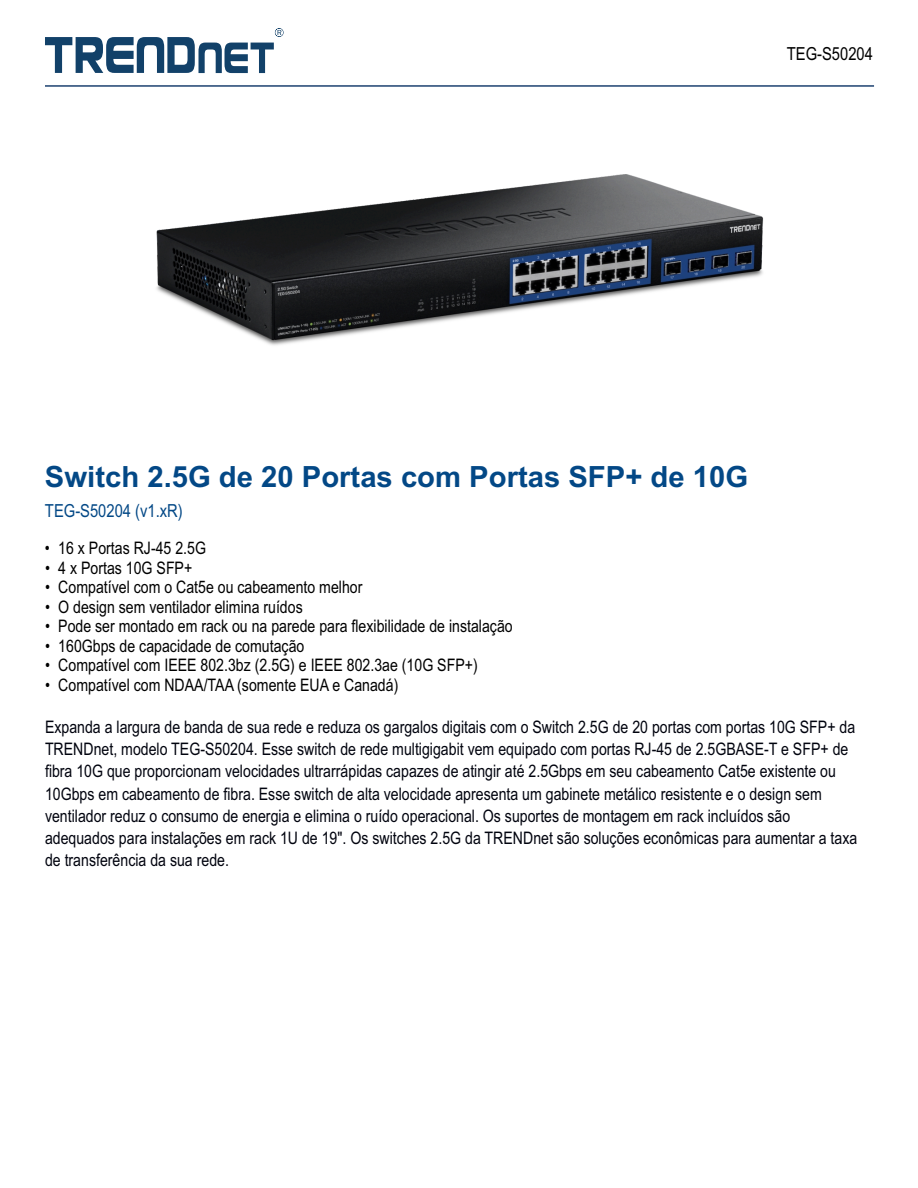
<style>
.page{position:relative;width:918px;height:1188px;background:#fff}
.page>*{position:absolute;margin:0;border:0;box-sizing:border-box;transform-origin:0 0}
.t1{font:700 29.25px "Arial";color:#034886}
.t2{font:18px "Arial Narrow";color:#034886}
.t3{font:18px "Arial Narrow";color:#000}
.t4{font:17.25px/22.2px "Arial Narrow";color:#00030e}
.t5{font:17.25px "Arial Narrow";color:#000}
</style>
<div class="page">
<svg style="left:45px;top:28px;width:239px;height:45px"></svg>
<hr style="left:45px;top:85px;width:829px;height:2px;background:#32537d">
<img style="left:156px;top:175px;width:608px;height:171px">
<p class="t3" style="left:787px;top:47px;width:88px">TEG-S50204</p>
<h1 class="t1" style="left:45px;top:465px;width:705px">Switch 2.5G de 20 Portas com Portas SFP+ de 10G</h1>
<p class="t2" style="left:45px;top:504px;width:139px">TEG-S50204 (v1.xR)</p>
<p class="t5" style="left:45px;top:542px;width:163px">• 16 x Portas RJ-45 2.5G</p>
<p class="t5" style="left:45px;top:561px;width:149px">• 4 x Portas 10G SFP+</p>
<p class="t5" style="left:45px;top:581px;width:319px">• Compatível com o Cat5e ou cabeamento melhor</p>
<p class="t5" style="left:45px;top:600px;width:259px">• O design sem ventilador elimina ruídos</p>
<p class="t5" style="left:45px;top:620px;width:469px">• Pode ser montado em rack ou na parede para flexibilidade de instalação</p>
<p class="t5" style="left:45px;top:639px;width:261px">• 160Gbps de capacidade de comutação</p>
<p class="t5" style="left:45px;top:659px;width:434px">• Compatível com IEEE 802.3bz (2.5G) e IEEE 802.3ae (10G SFP+)</p>
<p class="t5" style="left:45px;top:678px;width:355px">• Compatível com NDAA/TAA (somente EUA e Canadá)</p>
<p class="t4" style="left:45px;top:717px;width:814px">Expanda a largura de banda de sua rede e reduza os gargalos digitais com o Switch 2.5G de 20 portas com portas 10G SFP+ da TRENDnet, modelo TEG-S50204. Esse switch de rede multigigabit vem equipado com portas RJ-45 de 2.5GBASE-T e SFP+ de fibra 10G que proporcionam velocidades ultrarrápidas capazes de atingir até 2.5Gbps em seu cabeamento Cat5e existente ou 10Gbps em cabeamento de fibra. Esse switch de alta velocidade apresenta um gabinete metálico resistente e o design sem ventilador reduz o consumo de energia e elimina o ruído operacional. Os suportes de montagem em rack incluídos são adequados para instalações em rack 1U de 19". Os switches 2.5G da TRENDnet são soluções econômicas para aumentar a taxa de transferência da sua rede.</p>
</div>
